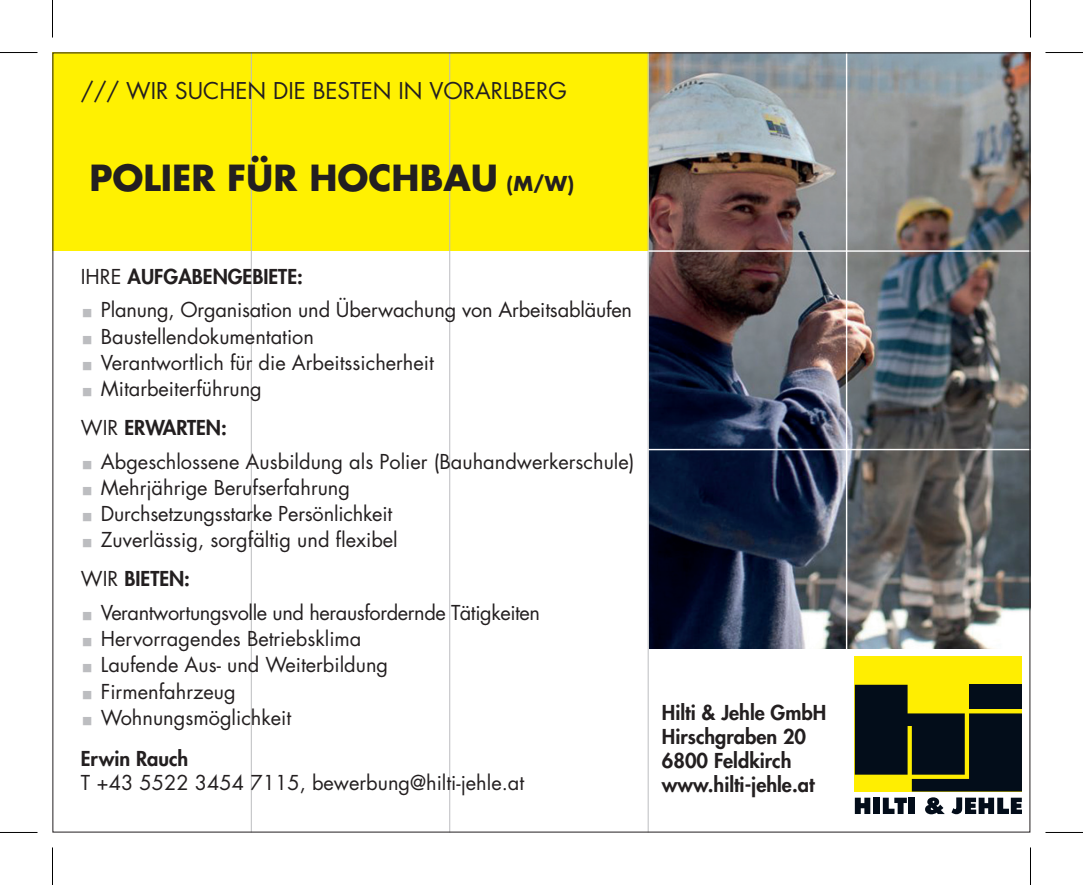
<style>
.page{position:relative;width:1083px;height:885px;background:#fff}
.page>*{position:absolute;margin:0;border:0;box-sizing:border-box;transform-origin:0 0}
.t1{font:700 35px "Futura Std";color:#231f20}
.t2{font:22.5px "Futura Std";color:#231f20}
.t3{font:20px/26.2px "Futura Std";color:#231f20}
.t4{font:800 20px/24px "Futura Std";color:#231f20}
.t5{font:20px/33.8px "Futura Std";letter-spacing:-.02em;color:#231f20}
.s1{font-size:20px}
.s2{font-weight:800}
.s3{color:#bcbdc0}
</style>
<div class="page">
<div style="left:52px;top:52px;width:597px;height:199px;background:#fff101"></div>
<img style="left:649px;top:52px;width:381px;height:596px">
<hr style="left:251px;top:52px;width:1px;height:780px;background:#bcbdc0">
<hr style="left:449px;top:52px;width:1px;height:780px;background:#bcbdc0">
<hr style="left:648px;top:52px;width:1px;height:780px;background:#bcbdc0">
<hr style="left:846px;top:52px;width:1px;height:598px;background:#fff">
<hr style="left:648px;top:250px;width:382px;height:2px;background:#fff">
<hr style="left:648px;top:449px;width:382px;height:1px;background:#fff">
<div style="left:855px;top:656px;width:167px;height:135px;background:#ffee01"></div>
<svg style="left:855px;top:797px;width:15px;height:17px"></svg>
<div style="left:874px;top:797px;width:6px;height:17px;background:#030d1a"></div>
<svg style="left:883px;top:797px;width:24px;height:17px"></svg>
<div style="left:909px;top:797px;width:6px;height:17px;background:#030d1a"></div>
<svg style="left:925px;top:797px;width:20px;height:17px"></svg>
<svg style="left:951px;top:797px;width:71px;height:17px"></svg>
<svg style="left:855px;top:684px;width:167px;height:107px"></svg>
<hr style="left:0;top:52px;width:38px;height:1px;background:#000">
<hr style="left:1045px;top:52px;width:38px;height:1px;background:#000">
<hr style="left:0;top:832px;width:38px;height:1px;background:#000">
<hr style="left:1045px;top:832px;width:38px;height:1px;background:#000">
<hr style="left:52px;top:0;width:1px;height:38px;background:#000">
<hr style="left:52px;top:847px;width:1px;height:38px;background:#000">
<hr style="left:1030px;top:0;width:1px;height:38px;background:#000">
<hr style="left:1030px;top:847px;width:1px;height:38px;background:#000">
<p class="t2" style="left:81px;top:77px;width:488px">/// WIR SUCHEN DIE BESTEN IN VORARLBERG</p>
<h1 class="t1" style="left:89px;top:155px;width:486px">POLIER FÜR HOCHBAU <span class="s1">(M/W)</span></h1>
<p class="t3" style="left:81px;top:259px;width:553px;line-height:33.8px">IHRE <span class="s2">AUFGABENGEBIETE:<br></span><span class="s3">◼</span> Planung, Organisation und Überwachung von Arbeitsabläufen</p>
<p class="t3" style="left:81px;top:323px;width:355px"><span class="s3">◼</span> Baustellendokumentation<br><span class="s3">◼</span> Verantwortlich für die Arbeitssicherheit <span class="s3">◼</span> Mitarbeiterführung</p>
<p class="t3" style="left:81px;top:411px;width:555px;line-height:33.8px">WIR <span class="s2">ERWARTEN:<br></span><span class="s3">◼</span> Abgeschlossene Ausbildung als Polier (Bauhandwerkerschule)</p>
<p class="t3" style="left:81px;top:474px;width:318px"><span class="s3">◼</span> Mehrjährige Berufserfahrung<br><span class="s3">◼</span> Durchsetzungsstarke Persönlichkeit <span class="s3">◼</span> Zuverlässig, sorgfältig und flexibel</p>
<p class="t5" style="left:81px;top:562px;width:461px">WIR <span class="s2">BIETEN:<br></span><span class="s3">◼</span> Verantwortungsvolle und herausfordernde Tätigkeiten</p>
<p class="t3" style="left:81px;top:625px;width:309px"><span class="s3">◼</span> Hervorragendes Betriebsklima<br><span class="s3">◼</span> Laufende Aus- und Weiterbildung <span class="s3">◼</span> Firmenfahrzeug<br><span class="s3">◼</span> Wohnungsmöglichkeit</p>
<p class="t4" style="left:81px;top:747px;width:109px">Erwin Rauch</p>
<p class="t3" style="left:81px;top:770px;width:445px">T +43 5522 3454 7115, bewerbung@hilti-jehle.at</p>
<p class="t4" style="left:662px;top:700px;width:166px">Hilti &amp; Jehle GmbH<br>Hirschgraben 20<br>6800 Feldkirch www.hilti-jehle.at</p>
</div>
